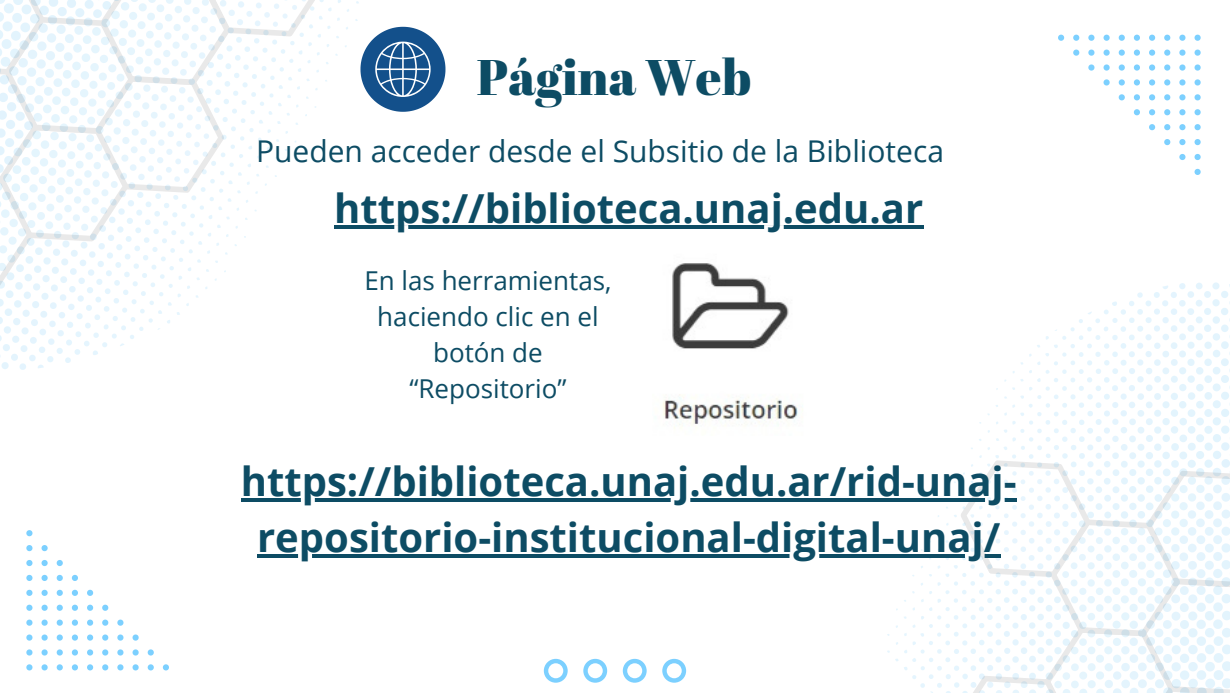
<style>
.page{position:relative;width:1230px;height:693px;background:#fff}
.page>*{position:absolute;margin:0;border:0;box-sizing:border-box;transform-origin:0 0}
.t1{font:50px "Abril Fatface";color:#0d4c64}
.t2{font:700 40px "Open Sans";color:#0d4c64}
.t3{font:30px "Open Sans";color:#0d4c64}
.t4{font:26px/36px "Open Sans";color:#0d4c64;text-align:center}
</style>
<div class="page">
<svg style="left:544px;top:659px;width:142px;height:24px"></svg>
<svg style="left:1195px;top:169px;width:6px;height:6px"></svg>
<svg style="left:1195px;top:154px;width:6px;height:6px"></svg>
<svg style="left:1179px;top:154px;width:7px;height:6px"></svg>
<svg style="left:1195px;top:139px;width:6px;height:6px"></svg>
<svg style="left:1179px;top:139px;width:7px;height:6px"></svg>
<svg style="left:1164px;top:139px;width:6px;height:6px"></svg>
<svg style="left:1195px;top:124px;width:6px;height:6px"></svg>
<svg style="left:1179px;top:124px;width:7px;height:6px"></svg>
<svg style="left:1164px;top:124px;width:6px;height:6px"></svg>
<svg style="left:1149px;top:124px;width:6px;height:6px"></svg>
<svg style="left:1195px;top:109px;width:6px;height:6px"></svg>
<svg style="left:1179px;top:109px;width:7px;height:6px"></svg>
<svg style="left:1164px;top:109px;width:6px;height:6px"></svg>
<svg style="left:1149px;top:109px;width:6px;height:6px"></svg>
<svg style="left:1134px;top:109px;width:6px;height:6px"></svg>
<svg style="left:1195px;top:94px;width:6px;height:6px"></svg>
<svg style="left:1179px;top:94px;width:7px;height:6px"></svg>
<svg style="left:1164px;top:94px;width:6px;height:6px"></svg>
<svg style="left:1149px;top:94px;width:6px;height:6px"></svg>
<svg style="left:1134px;top:94px;width:6px;height:6px"></svg>
<svg style="left:1119px;top:94px;width:6px;height:6px"></svg>
<svg style="left:1195px;top:79px;width:6px;height:7px"></svg>
<svg style="left:1179px;top:79px;width:7px;height:7px"></svg>
<svg style="left:1164px;top:79px;width:6px;height:7px"></svg>
<svg style="left:1149px;top:79px;width:6px;height:7px"></svg>
<svg style="left:1134px;top:79px;width:6px;height:7px"></svg>
<svg style="left:1119px;top:79px;width:6px;height:7px"></svg>
<svg style="left:1104px;top:79px;width:6px;height:7px"></svg>
<svg style="left:1195px;top:64px;width:6px;height:7px"></svg>
<svg style="left:1179px;top:64px;width:7px;height:7px"></svg>
<svg style="left:1164px;top:64px;width:6px;height:7px"></svg>
<svg style="left:1149px;top:64px;width:6px;height:7px"></svg>
<svg style="left:1134px;top:64px;width:6px;height:7px"></svg>
<svg style="left:1119px;top:64px;width:6px;height:7px"></svg>
<svg style="left:1104px;top:64px;width:6px;height:7px"></svg>
<svg style="left:1088px;top:64px;width:7px;height:7px"></svg>
<svg style="left:1195px;top:50px;width:6px;height:6px"></svg>
<svg style="left:1179px;top:50px;width:7px;height:6px"></svg>
<svg style="left:1164px;top:50px;width:6px;height:6px"></svg>
<svg style="left:1149px;top:50px;width:6px;height:6px"></svg>
<svg style="left:1134px;top:50px;width:6px;height:6px"></svg>
<svg style="left:1119px;top:50px;width:6px;height:6px"></svg>
<svg style="left:1104px;top:50px;width:6px;height:6px"></svg>
<svg style="left:1088px;top:50px;width:7px;height:6px"></svg>
<svg style="left:1073px;top:50px;width:6px;height:6px"></svg>
<svg style="left:1195px;top:35px;width:6px;height:6px"></svg>
<svg style="left:1179px;top:35px;width:7px;height:6px"></svg>
<svg style="left:1164px;top:35px;width:6px;height:6px"></svg>
<svg style="left:1149px;top:35px;width:6px;height:6px"></svg>
<svg style="left:1134px;top:35px;width:6px;height:6px"></svg>
<svg style="left:1119px;top:35px;width:6px;height:6px"></svg>
<svg style="left:1104px;top:35px;width:6px;height:6px"></svg>
<svg style="left:1088px;top:35px;width:7px;height:6px"></svg>
<svg style="left:1073px;top:35px;width:6px;height:6px"></svg>
<svg style="left:1058px;top:35px;width:6px;height:6px"></svg>
<svg style="left:26px;top:530px;width:6px;height:6px"></svg>
<svg style="left:26px;top:545px;width:6px;height:6px"></svg>
<svg style="left:42px;top:545px;width:6px;height:6px"></svg>
<svg style="left:26px;top:560px;width:6px;height:6px"></svg>
<svg style="left:42px;top:560px;width:6px;height:6px"></svg>
<svg style="left:57px;top:560px;width:6px;height:6px"></svg>
<svg style="left:26px;top:575px;width:6px;height:6px"></svg>
<svg style="left:42px;top:575px;width:6px;height:6px"></svg>
<svg style="left:57px;top:575px;width:6px;height:6px"></svg>
<svg style="left:72px;top:575px;width:6px;height:6px"></svg>
<svg style="left:26px;top:590px;width:6px;height:6px"></svg>
<svg style="left:42px;top:590px;width:6px;height:6px"></svg>
<svg style="left:57px;top:590px;width:6px;height:6px"></svg>
<svg style="left:72px;top:590px;width:6px;height:6px"></svg>
<svg style="left:87px;top:590px;width:6px;height:6px"></svg>
<svg style="left:26px;top:605px;width:6px;height:6px"></svg>
<svg style="left:42px;top:605px;width:6px;height:6px"></svg>
<svg style="left:57px;top:605px;width:6px;height:6px"></svg>
<svg style="left:72px;top:605px;width:6px;height:6px"></svg>
<svg style="left:87px;top:605px;width:6px;height:6px"></svg>
<svg style="left:102px;top:605px;width:6px;height:6px"></svg>
<svg style="left:26px;top:620px;width:6px;height:6px"></svg>
<svg style="left:42px;top:620px;width:6px;height:6px"></svg>
<svg style="left:57px;top:620px;width:6px;height:6px"></svg>
<svg style="left:72px;top:620px;width:6px;height:6px"></svg>
<svg style="left:87px;top:620px;width:6px;height:6px"></svg>
<svg style="left:102px;top:620px;width:6px;height:6px"></svg>
<svg style="left:117px;top:620px;width:6px;height:6px"></svg>
<svg style="left:26px;top:635px;width:6px;height:6px"></svg>
<svg style="left:42px;top:635px;width:6px;height:6px"></svg>
<svg style="left:57px;top:635px;width:6px;height:6px"></svg>
<svg style="left:72px;top:635px;width:6px;height:6px"></svg>
<svg style="left:87px;top:635px;width:6px;height:6px"></svg>
<svg style="left:102px;top:635px;width:6px;height:6px"></svg>
<svg style="left:117px;top:635px;width:6px;height:6px"></svg>
<svg style="left:133px;top:635px;width:6px;height:6px"></svg>
<svg style="left:26px;top:649px;width:6px;height:7px"></svg>
<svg style="left:42px;top:649px;width:6px;height:7px"></svg>
<svg style="left:57px;top:649px;width:6px;height:7px"></svg>
<svg style="left:72px;top:649px;width:6px;height:7px"></svg>
<svg style="left:87px;top:649px;width:6px;height:7px"></svg>
<svg style="left:102px;top:649px;width:6px;height:7px"></svg>
<svg style="left:117px;top:649px;width:6px;height:7px"></svg>
<svg style="left:133px;top:649px;width:6px;height:7px"></svg>
<svg style="left:148px;top:649px;width:6px;height:7px"></svg>
<svg style="left:26px;top:664px;width:6px;height:6px"></svg>
<svg style="left:42px;top:664px;width:6px;height:6px"></svg>
<svg style="left:57px;top:664px;width:6px;height:6px"></svg>
<svg style="left:72px;top:664px;width:6px;height:6px"></svg>
<svg style="left:87px;top:664px;width:6px;height:6px"></svg>
<svg style="left:102px;top:664px;width:6px;height:6px"></svg>
<svg style="left:117px;top:664px;width:6px;height:6px"></svg>
<svg style="left:133px;top:664px;width:6px;height:6px"></svg>
<svg style="left:148px;top:664px;width:6px;height:6px"></svg>
<svg style="left:163px;top:664px;width:6px;height:6px"></svg>
<svg style="left:0;top:0;width:359px;height:370px"></svg>
<svg style="left:887px;top:225px;width:343px;height:468px"></svg>
<svg style="left:0;top:0;width:330px;height:292px"></svg>
<svg style="left:945px;top:459px;width:285px;height:234px"></svg>
<svg style="left:360px;top:27px;width:85px;height:85px"></svg>
<img style="left:662px;top:263px;width:141px;height:166px">
<hr style="left:241px;top:498px;width:776px;height:4px;background:#0d4c64">
<hr style="left:257px;top:554px;width:743px;height:4px;background:#0d4c64">
<hr style="left:334px;top:225px;width:589px;height:4px;background:#0d4c64">
<p class="t1" style="left:477px;top:42px;width:276px">Página Web</p>
<h1 class="t3" style="left:256px;top:130px;width:689px">Pueden acceder desde el Subsitio de la Biblioteca</h1>
<h3 class="t2" style="left:334px;top:180px;width:591px">https://biblioteca.unaj.edu.ar</h3>
<h2 class="t4" style="left:364px;top:262px;width:249px">En las herramientas, haciendo clic en el botón de “Repositorio”</h2>
<p class="t2" style="left:241px;top:453px;width:777px">https://biblioteca.unaj.edu.ar/rid-unaj-</p>
<p class="t2" style="left:257px;top:509px;width:745px">repositorio-institucional-digital-unaj/</p>
</div>
